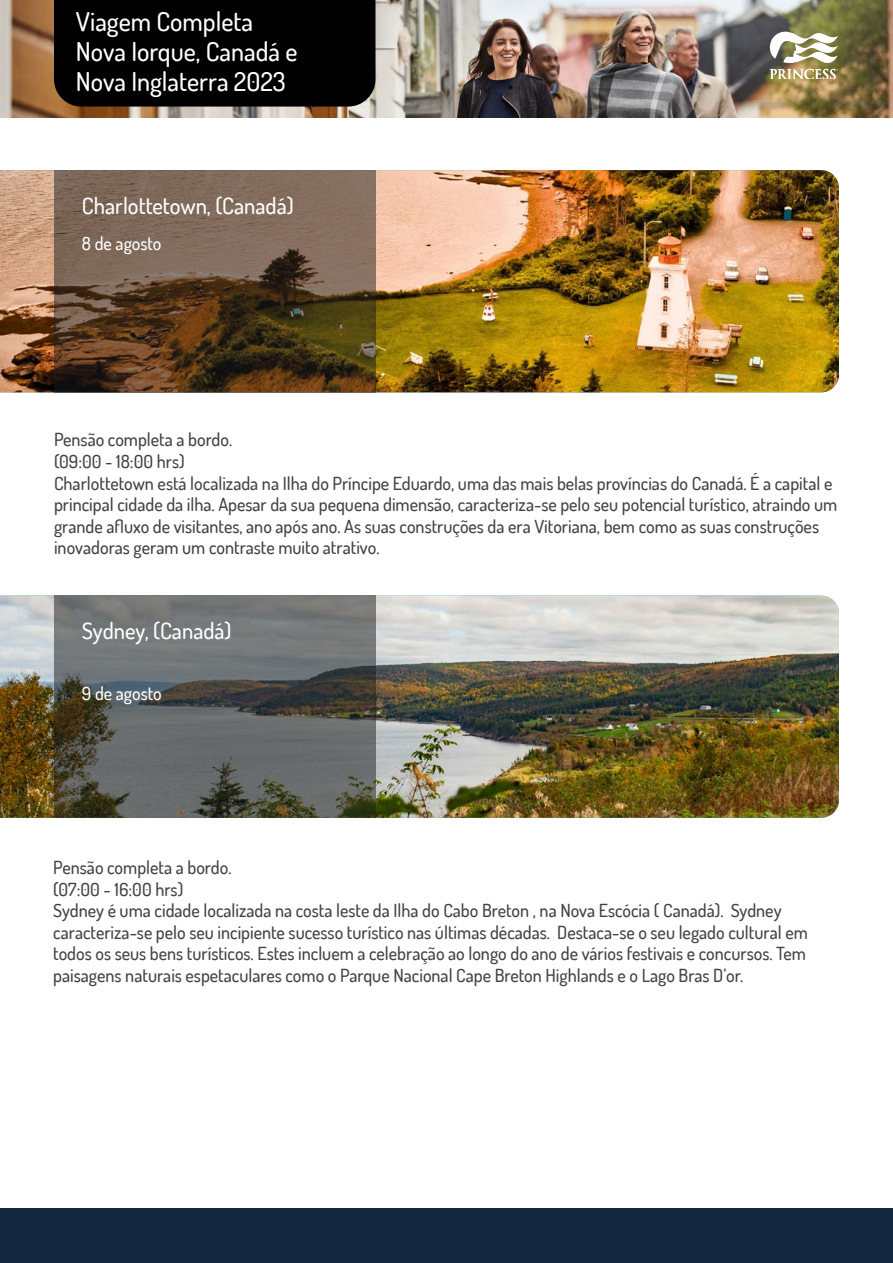
<style>
.page{position:relative;width:893px;height:1263px;background:#fff}
.page>*{position:absolute;margin:0;border:0;box-sizing:border-box;transform-origin:0 0}
.t1{font:500 25.95px/30px "Dosis";color:#fff}
.t2{font:500 22.5px "Dosis";color:#fff}
.t3{font:500 18px/21.6px "Dosis";color:#424340}
.t4{font:500 18px "Dosis";color:#fff}
</style>
<div class="page">
<div style="left:0;top:1209px;width:893px;height:54px;background:#142740"></div>
<img style="left:0;top:170px;width:839px;height:222px">
<svg style="left:54px;top:170px;width:321px;height:222px;background:#67503b"></svg>
<img style="left:0;top:596px;width:839px;height:222px">
<svg style="left:54px;top:596px;width:321px;height:222px;background:#616461"></svg>
<img style="left:0;top:0;width:893px;height:118px">
<div style="left:54px;top:0;width:321px;height:107px;background:#000"></div>
<svg style="left:770px;top:30px;width:68px;height:48px"></svg>
<h1 class="t1" style="left:76px;top:5px;width:223px">Viagem Completa<br>Nova Iorque, Canadá e<br>Nova Inglaterra 2023</h1>
<p class="t2" style="left:82px;top:191px;width:213px">Charlottetown, (Canadá)</p>
<p class="t4" style="left:82px;top:232px;width:81px">8 de agosto</p>
<p class="t3" style="left:54px;top:428px;width:785px">Pensão completa a bordo.<br>(09:00 - 18:00 hrs)<br>Charlottetown está localizada na Ilha do Príncipe Eduardo, uma das mais belas províncias do Canadá. É a capital e principal cidade da ilha. Apesar da sua pequena dimensão, caracteriza-se pelo seu potencial turístico, atraindo um grande afluxo de visitantes, ano após ano. As suas construções da era Vitoriana, bem como as suas construções inovadoras geram um contraste muito atrativo.</p>
<p class="t2" style="left:82px;top:616px;width:151px">Sydney, (Canadá)</p>
<p class="t4" style="left:82px;top:682px;width:81px">9 de agosto</p>
<p class="t3" style="left:53px;top:856px;width:756px">Pensão completa a bordo.<br>(07:00 - 16:00 hrs)<br>Sydney é uma cidade localizada na costa leste da Ilha do Cabo Breton , na Nova Escócia ( Canadá). Sydney caracteriza-se pelo seu incipiente sucesso turístico nas últimas décadas. Destaca-se o seu legado cultural em todos os seus bens turísticos. Estes incluem a celebração ao longo do ano de vários festivais e concursos. Tem paisagens naturais espetaculares como o Parque Nacional Cape Breton Highlands e o Lago Bras D’or.</p>
</div>
